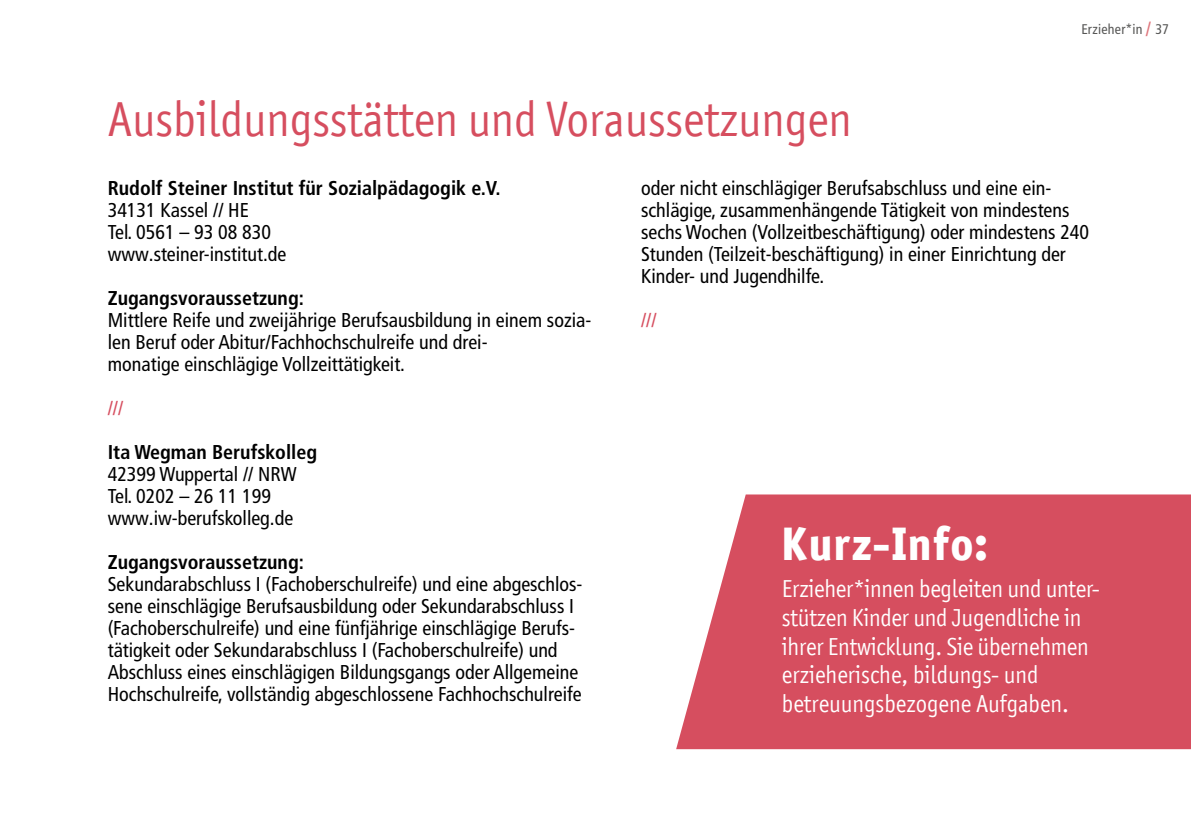
<style>
.page{position:relative;width:1191px;height:840px;background:#fff}
.page>*{position:absolute;margin:0;border:0;box-sizing:border-box;transform-origin:0 0}
.t1{font:48px "Axel";color:#d64e5f}
.t2{font:700 46px "Axel";letter-spacing:.03em;color:#fff}
.t3{font:24px/28.8px "Axel";letter-spacing:-.01em;color:#fff}
.t4{font:condensed 20px/22px "Frutiger LT Pro";color:#000}
.t5{font:700 condensed 20px "Frutiger LT Pro";color:#000}
.t6{font:condensed 20px "Frutiger LT Pro";color:#d64e5f}
.t7{font:condensed 14px "Frutiger LT Pro";letter-spacing:.015em;color:#575756}
.s1{font-size:20.4px;color:#df767c}
</style>
<div class="page">
<svg style="left:676px;top:494px;width:515px;height:254px;background:#d85a6a"></svg>
<h1 class="t1" style="left:108px;top:91px;width:745px">Ausbildungsstätten und Voraussetzungen</h1>
<p class="t7" style="left:1081px;top:21px;width:89px">Erzieher*in <span class="s1">/</span> 37</p>
<p class="t5" style="left:108px;top:176px;width:394px">Rudolf Steiner Institut für Sozialpädagogik e.V.</p>
<p class="t4" style="left:108px;top:199px;width:180px">34131 Kassel // HE<br>Tel. 0561 – 93 08 830 www.steiner-institut.de</p>
<p class="t5" style="left:108px;top:286px;width:198px">Zugangsvoraussetzung:</p>
<p class="t4" style="left:108px;top:309px;width:485px">Mittlere Reife und zweijährige Berufsausbildung in einem sozia&shy;len Beruf oder Abitur/Fachhochschulreife und drei-<br>monatige einschlägige Vollzeittätigkeit.</p>
<p class="t6" style="left:108px;top:396px;width:17px">///</p>
<p class="t5" style="left:108px;top:440px;width:211px">Ita Wegman Berufskolleg</p>
<p class="t4" style="left:108px;top:463px;width:191px">42399 Wuppertal // NRW<br>Tel. 0202 – 26 11 199 www.iw-berufskolleg.de</p>
<p class="t5" style="left:108px;top:550px;width:198px">Zugangsvoraussetzung:</p>
<p class="t4" style="left:108px;top:573px;width:476px">Sekundarabschluss I (Fachoberschulreife) und eine abgeschlos&shy;sene einschlägige Berufsausbildung oder Sekundarabschluss I (Fachoberschulreife) und eine fünfjährige einschlägige Berufs&shy;tätigkeit oder Sekundarabschluss I (Fachoberschulreife) und Abschluss eines einschlägigen Bildungsgangs oder Allgemeine Hochschulreife, vollständig abgeschlossene Fachhochschulreife</p>
<p class="t4" style="left:641px;top:177px;width:449px">oder nicht einschlägiger Berufsabschluss und eine ein&shy;schlägige, zusammenhängende Tätigkeit von mindestens sechs Wochen (Vollzeitbeschäftigung) oder mindestens 240<br>Stunden (Teilzeit-beschäftigung) in einer Einrichtung der Kinder- und Jugendhilfe.</p>
<p class="t6" style="left:641px;top:308px;width:17px">///</p>
<h2 class="t2" style="left:782px;top:514px;width:208px">Kurz-Info:</h2>
<p class="t3" style="left:782px;top:574px;width:319px">Erzieher*innen begleiten und unter&shy;stützen Kinder und Jugendliche in ihrer Entwicklung. Sie übernehmen erzieherische, bildungs- und betreuungsbezogene Aufgaben.</p>
</div>
